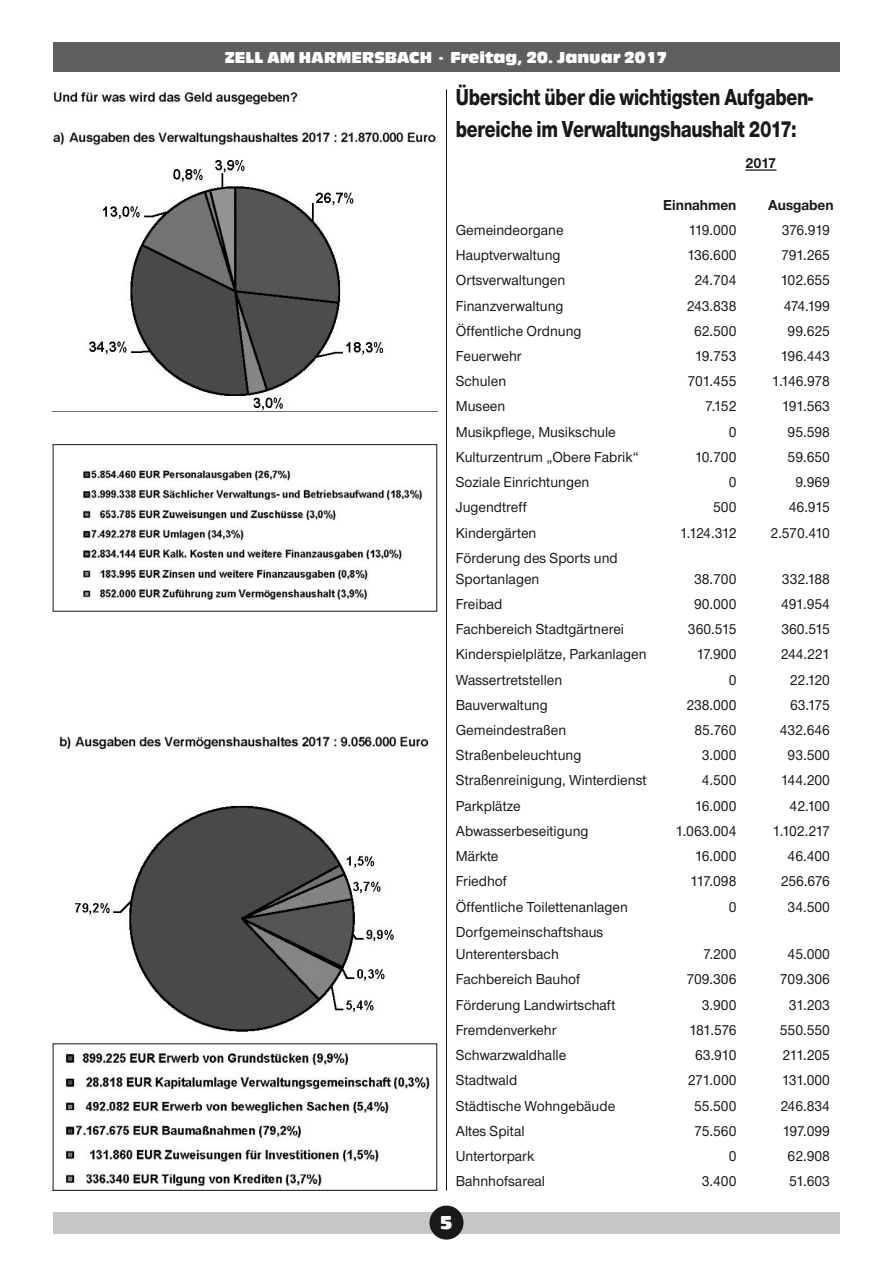
<style>
.page{position:relative;width:893px;height:1263px;background:#fff}
.page>*{position:absolute;margin:0;border:0;box-sizing:border-box;transform-origin:0 0}
.t1{font:800 24px/31.2px "Nimbus Sans Novus T";letter-spacing:-.01em;color:#191919;scale:.8 1}
.t2{font:19.5px "Antique Olive T Compact Ro 1";color:#fff}
.t3{font:16.5px "Antique Olive T Compact Ro 1";color:#fff}
.t4{font:500 15px/20.7px "Nimbus Sans Novus T";color:#191919}
.t5{font:700 15px "Nimbus Sans Novus T";color:#191919}
</style>
<div class="page">
<div style="left:53px;top:1212px;width:786px;height:21px;background:#c6c6c6"></div>
<div style="left:429px;top:1205px;width:34px;height:34px;background:#191919;border-radius:50%"></div>
<div style="left:53px;top:43px;width:786px;height:29px;background:#5e5e5e"></div>
<hr style="left:446px;top:89px;width:1px;height:1102px;background:#191919">
<hr style="left:745px;top:169px;width:31px;height:2px;background:#191919">
<img style="left:83px;top:469px;width:355px;height:131px">
<img style="left:89px;top:160px;width:294px;height:251px">
<img style="left:74px;top:805px;width:320px;height:227px">
<img style="left:65px;top:1050px;width:367px;height:138px">
<div style="left:53px;top:444px;width:384px;height:168px;border:1px solid #191919"></div>
<div style="left:53px;top:1043px;width:384px;height:148px;border:1px solid #191919"></div>
<img style="left:53px;top:91px;width:383px;height:55px">
<img style="left:59px;top:736px;width:370px;height:14px">
<p class="t3" style="left:225px;top:48px;width:444px">ZELL AM HARMERSBACH · Freitag, 20. Januar 2017</p>
<h1 class="t1" style="left:456px;top:81px;width:448px">Übersicht über die wichtigsten Aufgaben - bereiche im Verwaltungshaushalt 2017:</h1>
<p class="t5" style="left:745px;top:155px;width:32px">2017</p>
<p class="t5" style="left:663px;top:196px;width:75px">Einnahmen</p>
<p class="t5" style="left:768px;top:196px;width:67px">Ausgaben</p>
<p class="t4" style="left:456px;top:219px;width:109px">Gemeindeorgane</p>
<p class="t4" style="left:688px;top:219px;width:50px">119.000</p>
<p class="t4" style="left:782px;top:219px;width:50px">376.919</p>
<p class="t4" style="left:456px;top:244px;width:106px">Hauptverwaltung</p>
<p class="t4" style="left:687px;top:244px;width:51px">136.600</p>
<p class="t4" style="left:781px;top:244px;width:51px">791.265</p>
<p class="t4" style="left:456px;top:270px;width:111px">Ortsverwaltungen</p>
<p class="t4" style="left:695px;top:270px;width:43px">24.704</p>
<p class="t4" style="left:780px;top:270px;width:51px">102.655</p>
<p class="t4" style="left:456px;top:295px;width:109px">Finanzverwaltung</p>
<p class="t4" style="left:687px;top:295px;width:51px">243.838</p>
<p class="t4" style="left:784px;top:295px;width:48px">474.199</p>
<p class="t4" style="left:456px;top:320px;width:127px">Öffentliche Ordnung</p>
<p class="t4" style="left:694px;top:320px;width:44px">62.500</p>
<p class="t4" style="left:788px;top:320px;width:44px">99.625</p>
<p class="t4" style="left:456px;top:345px;width:67px">Feuerwehr</p>
<p class="t4" style="left:695px;top:345px;width:43px">19.753</p>
<p class="t4" style="left:780px;top:345px;width:51px">196.443</p>
<p class="t4" style="left:456px;top:371px;width:52px">Schulen</p>
<p class="t4" style="left:687px;top:371px;width:51px">701.455</p>
<p class="t4" style="left:772px;top:371px;width:60px">1.146.978</p>
<p class="t4" style="left:456px;top:396px;width:51px">Museen</p>
<p class="t4" style="left:705px;top:396px;width:33px">7.152</p>
<p class="t4" style="left:782px;top:396px;width:50px">191.563</p>
<p class="t4" style="left:456px;top:421px;width:161px">Musikpflege, Musikschule</p>
<p class="t4" style="left:729px;top:421px;width:9px">0</p>
<p class="t4" style="left:788px;top:421px;width:44px">95.598</p>
<p class="t4" style="left:456px;top:446px;width:184px">Kulturzentrum „Obere Fabrik“</p>
<p class="t4" style="left:695px;top:446px;width:43px">10.700</p>
<p class="t4" style="left:788px;top:446px;width:44px">59.650</p>
<p class="t4" style="left:456px;top:472px;width:135px">Soziale Einrichtungen</p>
<p class="t4" style="left:729px;top:472px;width:9px">0</p>
<p class="t4" style="left:795px;top:472px;width:36px">9.969</p>
<p class="t4" style="left:456px;top:497px;width:73px">Jugendtreff</p>
<p class="t4" style="left:713px;top:497px;width:25px">500</p>
<p class="t4" style="left:789px;top:497px;width:43px">46.915</p>
<p class="t4" style="left:456px;top:522px;width:82px">Kindergärten</p>
<p class="t4" style="left:680px;top:522px;width:58px">1.124.312</p>
<p class="t4" style="left:771px;top:522px;width:61px">2.570.410</p>
<p class="t4" style="left:456px;top:547px;width:164px">Förderung des Sports und<br>Sportanlagen</p>
<p class="t4" style="left:694px;top:568px;width:44px">38.700</p>
<p class="t4" style="left:782px;top:568px;width:50px">332.188</p>
<p class="t4" style="left:456px;top:593px;width:48px">Freibad</p>
<p class="t4" style="left:694px;top:593px;width:44px">90.000</p>
<p class="t4" style="left:781px;top:593px;width:51px">491.954</p>
<p class="t4" style="left:456px;top:618px;width:170px">Fachbereich Stadtgärtnerei</p>
<p class="t4" style="left:688px;top:618px;width:50px">360.515</p>
<p class="t4" style="left:781px;top:618px;width:50px">360.515</p>
<p class="t4" style="left:456px;top:644px;width:192px">Kinderspielplätze, Parkanlagen</p>
<p class="t4" style="left:697px;top:644px;width:41px">17.900</p>
<p class="t4" style="left:781px;top:644px;width:51px">244.221</p>
<p class="t4" style="left:456px;top:669px;width:108px">Wassertretstellen</p>
<p class="t4" style="left:729px;top:669px;width:9px">0</p>
<p class="t4" style="left:790px;top:669px;width:42px">22.120</p>
<p class="t4" style="left:456px;top:694px;width:93px">Bauverwaltung</p>
<p class="t4" style="left:686px;top:694px;width:52px">238.000</p>
<p class="t4" style="left:790px;top:694px;width:41px">63.175</p>
<p class="t4" style="left:456px;top:719px;width:112px">Gemeindestraßen</p>
<p class="t4" style="left:694px;top:719px;width:43px">85.760</p>
<p class="t4" style="left:780px;top:719px;width:52px">432.646</p>
<p class="t4" style="left:456px;top:745px;width:127px">Straßenbeleuchtung</p>
<p class="t4" style="left:702px;top:745px;width:36px">3.000</p>
<p class="t4" style="left:788px;top:745px;width:44px">93.500</p>
<p class="t4" style="left:456px;top:770px;width:192px">Straßenreinigung, Winterdienst</p>
<p class="t4" style="left:702px;top:770px;width:36px">4.500</p>
<p class="t4" style="left:781px;top:770px;width:51px">144.200</p>
<p class="t4" style="left:456px;top:795px;width:66px">Parkplätze</p>
<p class="t4" style="left:695px;top:795px;width:43px">16.000</p>
<p class="t4" style="left:790px;top:795px;width:42px">42.100</p>
<p class="t4" style="left:456px;top:820px;width:134px">Abwasserbeseitigung</p>
<p class="t4" style="left:676px;top:820px;width:62px">1.063.004</p>
<p class="t4" style="left:773px;top:820px;width:59px">1.102.217</p>
<p class="t4" style="left:456px;top:845px;width:44px">Märkte</p>
<p class="t4" style="left:695px;top:845px;width:43px">16.000</p>
<p class="t4" style="left:788px;top:845px;width:44px">46.400</p>
<p class="t4" style="left:456px;top:871px;width:53px">Friedhof</p>
<p class="t4" style="left:690px;top:871px;width:48px">117.098</p>
<p class="t4" style="left:781px;top:871px;width:51px">256.676</p>
<p class="t4" style="left:456px;top:896px;width:174px">Öffentliche Toilettenanlagen</p>
<p class="t4" style="left:729px;top:896px;width:9px">0</p>
<p class="t4" style="left:788px;top:896px;width:44px">34.500</p>
<p class="t4" style="left:456px;top:920px;width:149px;line-height:22.2px">Dorfgemeinschaftshaus<br>Unterentersbach</p>
<p class="t4" style="left:703px;top:943px;width:35px">7.200</p>
<p class="t4" style="left:788px;top:943px;width:44px">45.000</p>
<p class="t4" style="left:456px;top:969px;width:126px">Fachbereich Bauhof</p>
<p class="t4" style="left:686px;top:969px;width:52px">709.306</p>
<p class="t4" style="left:780px;top:969px;width:52px">709.306</p>
<p class="t4" style="left:456px;top:994px;width:161px">Förderung Landwirtschaft</p>
<p class="t4" style="left:702px;top:994px;width:36px">3.900</p>
<p class="t4" style="left:789px;top:994px;width:43px">31.203</p>
<p class="t4" style="left:456px;top:1019px;width:102px">Fremdenverkehr</p>
<p class="t4" style="left:689px;top:1019px;width:49px">181.576</p>
<p class="t4" style="left:780px;top:1019px;width:52px">550.550</p>
<p class="t4" style="left:456px;top:1044px;width:112px">Schwarzwaldhalle</p>
<p class="t4" style="left:695px;top:1044px;width:43px">63.910</p>
<p class="t4" style="left:782px;top:1044px;width:49px">211.205</p>
<p class="t4" style="left:456px;top:1070px;width:63px">Stadtwald</p>
<p class="t4" style="left:688px;top:1070px;width:50px">271.000</p>
<p class="t4" style="left:782px;top:1070px;width:50px">131.000</p>
<p class="t4" style="left:456px;top:1095px;width:161px">Städtische Wohngebäude</p>
<p class="t4" style="left:694px;top:1095px;width:44px">55.500</p>
<p class="t4" style="left:780px;top:1095px;width:51px">246.834</p>
<p class="t4" style="left:456px;top:1120px;width:70px">Altes Spital</p>
<p class="t4" style="left:694px;top:1120px;width:44px">75.560</p>
<p class="t4" style="left:782px;top:1120px;width:49px">197.099</p>
<p class="t4" style="left:456px;top:1145px;width:80px">Untertorpark</p>
<p class="t4" style="left:729px;top:1145px;width:9px">0</p>
<p class="t4" style="left:788px;top:1145px;width:44px">62.908</p>
<p class="t4" style="left:456px;top:1170px;width:91px">Bahnhofsareal</p>
<p class="t4" style="left:702px;top:1170px;width:36px">3.400</p>
<p class="t4" style="left:789px;top:1170px;width:42px">51.603</p>
<h2 class="t2" style="left:440px;top:1211px;width:14px">5</h2>
</div>
